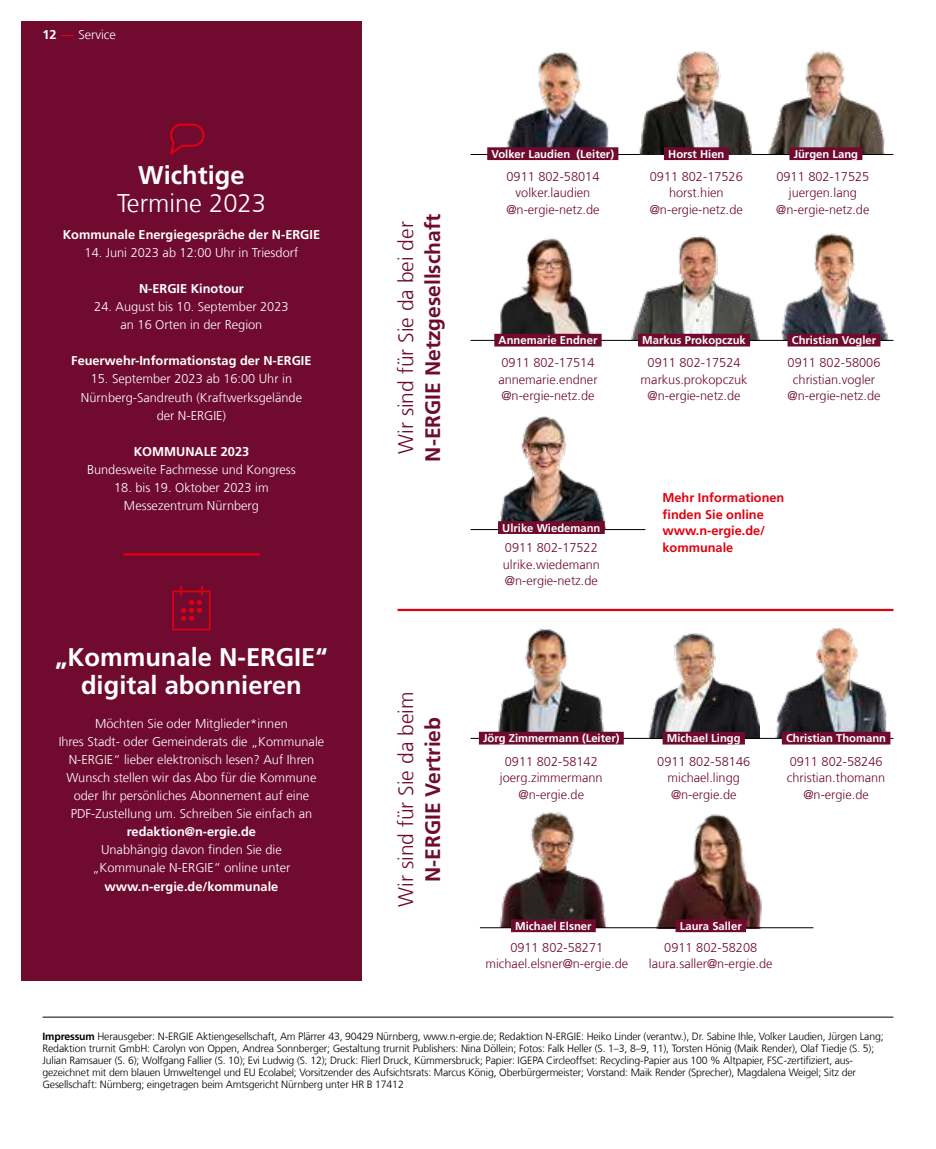
<style>
.page{position:relative;width:936px;height:1149px;background:#fff}
.page>*{position:absolute;margin:0;border:0;box-sizing:border-box;transform-origin:0 0}
.t1{font:700 25.5px/27.8px "Frutiger LT Com";color:#fff;text-align:center}
.t2{font:300 25.5px "Frutiger LT Com";color:#fff}
.t3{font:300 21px "Frutiger LT Com";color:#700b2f}
.t4{font:700 21px "Frutiger LT Com";color:#700b2f}
.t5{font:300 12.75px/18px "Frutiger LT Com";color:#fff;text-align:center}
.t6{font:300 12.75px/16.5px "Frutiger LT Com";color:#700b2f;text-align:center}
.t7{font:700 12.75px "Frutiger LT Com";color:#fff}
.t8{font:700 12.75px/16.5px "Frutiger LT Com";color:#e2000f}
.t9{font:700 11.25px "Frutiger LT Com";color:#fff}
.t10{font:300 10.5px/12px "Frutiger LT Com";letter-spacing:-.015em;color:#000}
.s1{font-weight:700}
.s2{font-weight:700;color:#e2000f}
</style>
<div class="page">
<div style="left:21px;top:21px;width:340px;height:959px;background:#700b2f"></div>
<svg style="left:172px;top:586px;width:38px;height:44px"></svg>
<hr style="left:43px;top:1016px;width:850px;height:1px;background:#000">
<hr style="left:123px;top:553px;width:136px;height:2px;background:#e2000f">
<svg style="left:170px;top:123px;width:34px;height:32px"></svg>
<img style="left:775px;top:627px;width:116px;height:110px">
<img style="left:498px;top:629px;width:106px;height:102px">
<img style="left:648px;top:633px;width:111px;height:104px">
<hr style="left:397px;top:608px;width:496px;height:3px;background:#e2000f">
<hr style="left:470px;top:737px;width:423px;height:1px;background:#000">
<div style="left:781px;top:731px;width:109px;height:13px;background:#700b2f"></div>
<div style="left:479px;top:731px;width:144px;height:13px;background:#700b2f"></div>
<img style="left:656px;top:814px;width:106px;height:113px">
<img style="left:499px;top:812px;width:108px;height:115px">
<hr style="left:480px;top:927px;width:333px;height:1px;background:#000">
<div style="left:675px;top:919px;width:71px;height:12px;background:#700b2f"></div>
<div style="left:511px;top:919px;width:84px;height:12px;background:#700b2f"></div>
<div style="left:662px;top:731px;width:82px;height:13px;background:#700b2f"></div>
<img style="left:500px;top:416px;width:106px;height:113px">
<img style="left:775px;top:233px;width:118px;height:107px">
<img style="left:768px;top:50px;width:117px;height:104px">
<img style="left:492px;top:238px;width:99px;height:102px">
<img style="left:626px;top:236px;width:135px;height:104px">
<img style="left:507px;top:52px;width:102px;height:95px">
<hr style="left:470px;top:529px;width:175px;height:1px;background:#000">
<hr style="left:470px;top:154px;width:423px;height:1px;background:#000">
<hr style="left:470px;top:340px;width:423px;height:1px;background:#000">
<div style="left:487px;top:147px;width:131px;height:13px;background:#700b2f"></div>
<img style="left:638px;top:51px;width:116px;height:103px">
<div style="left:664px;top:147px;width:64px;height:13px;background:#700b2f"></div>
<div style="left:789px;top:147px;width:73px;height:13px;background:#700b2f"></div>
<div style="left:638px;top:333px;width:112px;height:13px;background:#700b2f"></div>
<div style="left:498px;top:521px;width:106px;height:13px;background:#700b2f"></div>
<div style="left:787px;top:333px;width:93px;height:13px;background:#700b2f"></div>
<div style="left:494px;top:333px;width:107px;height:13px;background:#700b2f"></div>
<p class="t5" style="left:43px;top:26px;width:75px"><span class="s1">12</span> <span class="s2">—</span> Service</p>
<h1 class="t1" style="left:138px;top:162px;width:108px">Wichtige</h1>
<h1 class="t2" style="left:117px;top:188px;width:150px">Termine 2023</h1>
<p class="t7" style="left:63px;top:227px;width:259px">Kommunale Energiegespräche der N-ERGIE</p>
<p class="t5" style="left:85px;top:244px;width:215px">14. Juni 2023 ab 12:00 Uhr in Triesdorf</p>
<p class="t7" style="left:139px;top:281px;width:106px">N-ERGIE Kinotour</p>
<p class="t5" style="left:94px;top:298px;width:196px">24. August bis 10. September 2023 an 16 Orten in der Region</p>
<p class="t7" style="left:71px;top:353px;width:242px">Feuerwehr-Informationstag der N-ERGIE</p>
<p class="t5" style="left:81px;top:370px;width:223px">15. September 2023 ab 16:00 Uhr in<br>Nürnberg-Sandreuth (Kraftwerksgelände der N-ERGIE)</p>
<p class="t7" style="left:134px;top:443px;width:117px">KOMMUNALE 2023</p>
<p class="t5" style="left:87px;top:460px;width:210px">Bundesweite Fachmesse und Kongress</p>
<p class="t5" style="left:114px;top:478px;width:156px">18. bis 19. Oktober 2023 im<br>Messezentrum Nürnberg</p>
<h1 class="t1" style="left:55px;top:643px;width:274px">„Kommunale N-ERGIE“ digital abonnieren</h1>
<p class="t5" style="left:59px;top:714px;width:267px">Möchten Sie oder Mitglieder*innen<br>Ihres Stadt- oder Gemeinderats die „Kommunale N‑ERGIE“ lieber elektronisch lesen? Auf Ihren Wunsch stellen wir das Abo für die Kommune oder Ihr persönliches Abonnement auf eine PDF-Zustellung um. Schreiben Sie einfach an</p>
<p class="t7" style="left:127px;top:824px;width:131px">redaktion@n-ergie.de</p>
<p class="t5" style="left:93px;top:840px;width:199px">Unabhängig davon finden Sie die „Kommunale N-ERGIE“ online unter</p>
<p class="t7" style="left:105px;top:878px;width:175px">www.n-ergie.de/kommunale</p>
<h2 class="t3" style="left:394px;top:454px;width:234px;rotate:-90deg">Wir sind für Sie da bei der</h2>
<h2 class="t4" style="left:420px;top:461px;width:249px;rotate:-90deg">N-ERGIE Netzgesellschaft</h2>
<p class="t9" style="left:491px;top:147px;width:124px">Volker Laudien (Leiter)</p>
<p class="t6" style="left:506px;top:168px;width:95px">0911 802-58014 volker.laudien @n-ergie-netz.de</p>
<p class="t9" style="left:668px;top:147px;width:58px">Horst Hien</p>
<p class="t6" style="left:649px;top:168px;width:95px">0911 802-17526 horst.hien @n-ergie-netz.de</p>
<p class="t9" style="left:793px;top:147px;width:66px">Jürgen Lang</p>
<p class="t6" style="left:776px;top:168px;width:95px">0911 802-17525 juergen.lang @n-ergie-netz.de</p>
<p class="t9" style="left:498px;top:334px;width:100px">Annemarie Endner</p>
<p class="t6" style="left:498px;top:354px;width:101px;text-align:left">0911 802-17514 annemarie.endner @n-ergie-netz.de</p>
<p class="t9" style="left:502px;top:521px;width:100px">Ulrike Wiedemann</p>
<p class="t6" style="left:503px;top:539px;width:99px;text-align:left">0911 802-17522 ulrike.wiedemann @n-ergie-netz.de</p>
<p class="t9" style="left:642px;top:334px;width:105px">Markus Prokopczuk</p>
<p class="t6" style="left:640px;top:354px;width:108px">0911 802-17524 markus.prokopczuk @n-ergie-netz.de</p>
<p class="t9" style="left:791px;top:334px;width:86px">Christian Vogler</p>
<p class="t6" style="left:787px;top:354px;width:95px">0911 802-58006 christian.vogler @n-ergie-netz.de</p>
<p class="t8" style="left:662px;top:489px;width:123px">Mehr Informationen finden Sie online www.n-ergie.de/ kommunale</p>
<h2 class="t3" style="left:394px;top:906px;width:217px;rotate:-90deg">Wir sind für Sie da beim</h2>
<h2 class="t4" style="left:420px;top:881px;width:166px;rotate:-90deg">N-ERGIE Vertrieb</h2>
<p class="t9" style="left:483px;top:731px;width:138px">Jörg Zimmermann (Leiter)</p>
<p class="t6" style="left:500px;top:753px;width:104px">0911 802-58142 joerg.zimmermann @n-ergie.de</p>
<p class="t9" style="left:666px;top:731px;width:75px">Michael Lingg</p>
<p class="t6" style="left:657px;top:753px;width:94px">0911 802-58146 michael.lingg @n-ergie.de</p>
<p class="t9" style="left:786px;top:731px;width:102px">Christian Thomann</p>
<p class="t6" style="left:786px;top:753px;width:100px">0911 802-58246 christian.thomann @n-ergie.de</p>
<p class="t9" style="left:515px;top:919px;width:78px">Michael Elsner</p>
<p class="t6" style="left:485px;top:938px;width:144px">0911 802-58271 michael.elsner@n-ergie.de</p>
<p class="t9" style="left:679px;top:919px;width:63px">Laura Saller</p>
<p class="t6" style="left:649px;top:938px;width:125px">0911 802-58208 laura.saller@n-ergie.de</p>
<p class="t10" style="left:43px;top:1029px;width:842px"><span class="s1">Impressum</span> Herausgeber: N-ERGIE Aktiengesellschaft, Am Plärrer 43, 90429 Nürnberg, www.n-ergie.de; Redaktion N-ERGIE: Heiko Linder (verantw.), Dr. Sabine Ihle, Volker Laudien, Jürgen Lang; Redaktion trurnit GmbH: Carolyn von Oppen, Andrea Sonnberger; Gestaltung trurnit Publishers: Nina Döllein; Fotos: Falk Heller (S. 1–3, 8–9, 11), Torsten Hönig (Maik Render), Olaf Tiedje (S. 5); Julian Ramsauer (S. 6); Wolfgang Fallier (S. 10); Evi Ludwig (S. 12); Druck: Flierl Druck, Kümmersbruck; Papier: IGEPA Circleoffset: Recycling-Papier aus 100 % Altpapier, FSC-zertifiziert, aus&shy;gezeichnet mit dem blauen Umweltengel und EU Ecolabel; Vorsitzender des Aufsichtsrats: Marcus König, Oberbürgermeister; Vorstand: Maik Render (Sprecher), Magdalena Weigel; Sitz der Gesellschaft: Nürnberg; eingetragen beim Amtsgericht Nürnberg unter HR B 17412</p>
</div>
